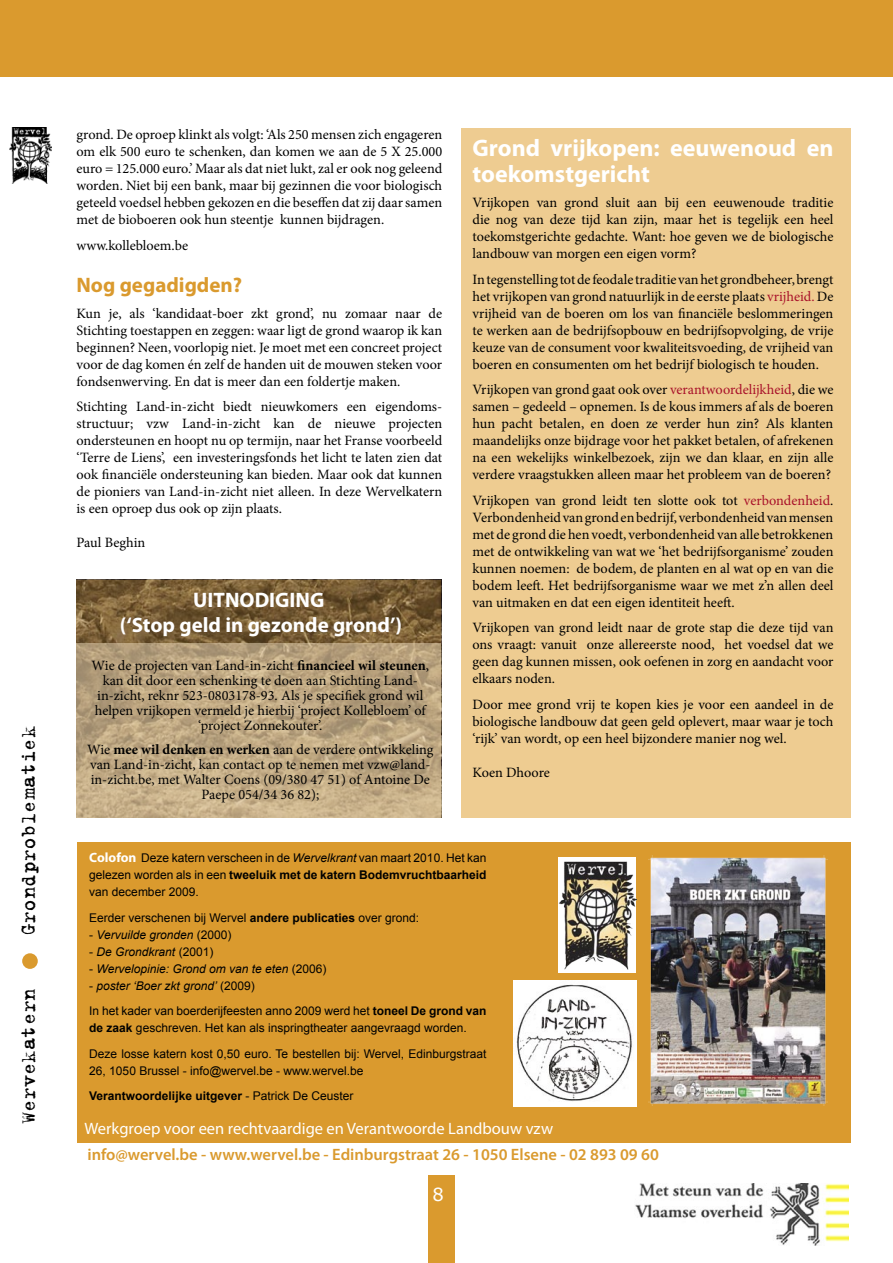
<style>
.page{position:relative;width:893px;height:1263px;background:#fff}
.page>*{position:absolute;margin:0;border:0;box-sizing:border-box;transform-origin:0 0}
.ondertitel{font:700 24px/25.5px "Myriad Pro";color:#fff}
.t1{font:22.5px "Wervelplain";color:#000}
.ondertitel-2{font:700 21px "Myriad Pro";color:#fff}
.ondertitel-3{font:700 21px "Myriad Pro";color:#da9a2e}
.t2{font:18px "Verdana";color:#fff}
.ondertitel-4{font:600 16.5px "Myriad Pro";color:#da9a2e}
.ondertitel-5{font:16.5px "Myriad Pro";color:#fff}
.ondertitel-6{font:14.25px/17px "Minion Pro";color:#000;text-align:justify}
.ondertitel-7{font:12px/17px "Arial";color:#000}
.ondertitel-8{font:italic 12px "Arial";color:#000}
.ondertitel-9{font:700 12px "Arial";color:#000}
.s1{font-weight:700}
.s2{color:#a9122a}
.s3{font-family:"Myriad Pro";font-weight:700;font-size:13.5px;color:#fff}
.s4{font-style:italic}
.s5{font-style:normal}
.s6{font-weight:400}
</style>
<div class="page">
<div style="left:428px;top:1176px;width:27px;height:87px;background:#da9a2e"></div>
<img style="left:9px;top:128px;width:43px;height:56px">
<div style="left:22px;top:953px;width:16px;height:16px;background:#da9a2e;border-radius:50%"></div>
<div style="left:0;top:0;width:893px;height:77px;background:#da9a2e"></div>
<div style="left:461px;top:128px;width:389px;height:689px;background:#eecc91"></div>
<div style="left:77px;top:842px;width:773px;height:301px;background:#da9a2e"></div>
<div style="left:558px;top:857px;width:78px;height:115px;background:#fff"></div>
<img style="left:558px;top:861px;width:78px;height:109px">
<img style="left:635px;top:1184px;width:214px;height:62px">
<img style="left:648px;top:855px;width:180px;height:250px">
<img style="left:513px;top:981px;width:123px;height:126px">
<svg style="left:77px;top:580px;width:364px;height:237px;background:#aa936e"></svg>
<h2 class="t1" style="left:13px;top:936px;width:212px;rotate:-90deg">Grondproblematiek</h2>
<h2 class="t1" style="left:13px;top:1124px;width:138px;rotate:-90deg">Wervekatern</h2>
<p class="ondertitel-6" style="left:77px;top:126px;width:367px">grond. De oproep klinkt als volgt: ‘Als 250 mensen zich engageren om elk 500 euro te schenken, dan komen we aan de 5 X 25.000 euro = 125.000 euro.’ Maar als dat niet lukt, zal er ook nog geleend worden. Niet bij een bank, maar bij gezinnen die voor biologisch geteeld voedsel hebben gekozen en die beseffen dat zij daar samen met de bioboeren ook hun steentje kunnen bijdragen.</p>
<p class="ondertitel-6" style="left:77px;top:237px;width:113px">www.kollebloem.be</p>
<p class="ondertitel-3" style="left:77px;top:271px;width:167px">Nog gegadigden?</p>
<p class="ondertitel-6" style="left:77px;top:305px;width:367px">Kun je, als ‘kandidaat-boer zkt grond’, nu zomaar naar de Stichting toestappen en zeggen: waar ligt de grond waarop ik kan beginnen? Neen, voorlopig niet. Je moet met een concreet project voor de dag komen én zelf de handen uit de mouwen steken voor fondsenwerving. En dat is meer dan een foldertje maken.</p>
<p class="ondertitel-6" style="left:77px;top:398px;width:367px">Stichting Land-in-zicht biedt nieuwkomers een eigendoms&shy;structuur; vzw Land-in-zicht kan de nieuwe projecten ondersteunen en hoopt nu op termijn, naar het Franse voorbeeld ‘Terre de Liens’, een investeringsfonds het licht te laten zien dat ook financiële ondersteuning kan bieden. Maar ook dat kunnen de pioniers van Land-in-zicht niet alleen. In deze Wervelkatern is een oproep dus ook op zijn plaats.</p>
<p class="ondertitel-6" style="left:77px;top:534px;width:70px">Paul Beghin</p>
<p class="ondertitel-2" style="left:193px;top:586px;width:133px">UITNODIGING</p>
<p class="ondertitel-2" style="left:120px;top:611px;width:284px">(‘Stop geld in gezonde grond’)</p>
<p class="ondertitel-6" style="left:92px;top:658px;width:339px;line-height:15px;text-align:center">Wie de projecten van Land-in-zicht <span class="s1">financieel wil steunen</span>, kan dit door een schenking te doen aan Stichting Land&shy;in-zicht, reknr 523-0803178-93. Als je specifiek grond wil helpen vrijkopen vermeld je hierbij ‘project Kollebloem’ of ‘project Zonnekouter’.</p>
<p class="ondertitel-6" style="left:87px;top:741px;width:348px;line-height:15px;text-align:center">Wie <span class="s1">mee wil denken en werken</span> aan de verdere ontwikkeling van Land-in-zicht, kan contact op te nemen met vzw@land&shy;in-zicht.be, met Walter Coens (09/380 47 51) of Antoine De Paepe 054/34 36 82);</p>
<p class="ondertitel" style="left:472px;top:134px;width:362px">Grond vrijkopen: eeuwenoud en toekomstgericht</p>
<p class="ondertitel-6" style="left:472px;top:194px;width:362px">Vrijkopen van grond sluit aan bij een eeuwenoude traditie die nog van deze tijd kan zijn, maar het is tegelijk een heel toekomstgerichte gedachte. Want: hoe geven we de biologische landbouw van morgen een eigen vorm?</p>
<p class="ondertitel-6" style="left:472px;top:271px;width:362px">In tegenstelling tot de feodale traditie van het grondbeheer, brengt het vrijkopen van grond natuurlijk in de eerste plaats <span class="s2">vrijheid.</span> De vrijheid van de boeren om los van financiële beslommeringen te werken aan de bedrijfsopbouw en bedrijfsopvolging, de vrije keuze van de consument voor kwaliteitsvoeding, de vrijheid van boeren en consumenten om het bedrijf biologisch te houden.</p>
<p class="ondertitel-6" style="left:472px;top:381px;width:362px">Vrijkopen van grond gaat ook over <span class="s2">verantwoordelijkheid</span>, die we samen – gedeeld – opnemen. Is de kous immers af als de boeren hun pacht betalen, en doen ze verder hun zin? Als klanten maandelijks onze bijdrage voor het pakket betalen, of afrekenen na een wekelijks winkelbezoek, zijn we dan klaar, en zijn alle verdere vraagstukken alleen maar het probleem van de boeren?</p>
<p class="ondertitel-6" style="left:472px;top:492px;width:362px">Vrijkopen van grond leidt ten slotte ook tot <span class="s2">verbondenheid</span>.<br>Verbondenheid van grond en bedrijf, verbondenheid van mensen met de grond die hen voedt, verbondenheid van alle betrokkenen met de ontwikkeling van wat we ‘het bedrijfsorganisme’ zouden kunnen noemen: de bodem, de planten en al wat op en van die bodem leeft. Het bedrijfsorganisme waar we met z’n allen deel van uitmaken en dat een eigen identiteit heeft.</p>
<p class="ondertitel-6" style="left:472px;top:619px;width:362px">Vrijkopen van grond leidt naar de grote stap die deze tijd van ons vraagt: vanuit onze allereerste nood, het voedsel dat we geen dag kunnen missen, ook oefenen in zorg en aandacht voor elkaars noden.</p>
<p class="ondertitel-6" style="left:472px;top:696px;width:362px">Door mee grond vrij te kopen kies je voor een aandeel in de biologische landbouw dat geen geld oplevert, maar waar je toch ‘rijk’ van wordt, op een heel bijzondere manier nog wel.</p>
<p class="ondertitel-6" style="left:472px;top:764px;width:79px">Koen Dhoore</p>
<p class="ondertitel-7" style="left:89px;top:849px;width:399px;text-align:justify"><span class="s3">Colofon</span> Deze katern verscheen in de <span class="s4">Wervelkrant</span> van maart 2010. Het kan gelezen worden als in een <span class="s1">tweeluik met de katern Bodemvruchtbaarheid </span>van december 2009.</p>
<p class="ondertitel-7" style="left:89px;top:909px;width:331px">Eerder verschenen bij Wervel <span class="s1">andere publicaties</span> over grond:</p>
<p class="ondertitel-8" style="left:89px;top:927px;width:144px"><span class="s5">-</span> Vervuilde gronden <span class="s5">(2000)</span></p>
<p class="ondertitel-8" style="left:89px;top:944px;width:126px"><span class="s5">-</span> De Grondkrant <span class="s5">(2001)</span></p>
<p class="ondertitel-8" style="left:89px;top:961px;width:239px"><span class="s5">-</span> Wervelopinie: Grond om van te eten <span class="s5">(2006)</span></p>
<p class="ondertitel-8" style="left:89px;top:978px;width:167px"><span class="s5">-</span> poster ‘Boer zkt grond’ <span class="s5">(2009)</span></p>
<p class="ondertitel-7" style="left:89px;top:1002px;width:399px">In het kader van boerderijfeesten anno 2009 werd het <span class="s1">toneel De grond van de zaak</span> geschreven. Het kan als inspringtheater aangevraagd worden.</p>
<p class="ondertitel-7" style="left:89px;top:1045px;width:399px">Deze losse katern kost 0,50 euro. Te bestellen bij: Wervel, Edinburgstraat<br>26, 1050 Brussel - info@wervel.be - www.wervel.be</p>
<p class="ondertitel-9" style="left:89px;top:1089px;width:266px">Verantwoordelijke uitgever <span class="s6">- Patrick De Ceuster</span></p>
<p class="ondertitel-5" style="left:84px;top:1118px;width:470px">Werkgroep voor een rechtvaardige en Verantwoorde Landbouw vzw</p>
<p class="ondertitel-4" style="left:87px;top:1143px;width:573px">info@wervel.be - www.wervel.be - Edinburgstraat 26 - 1050 Elsene - 02 893 09 60</p>
<p class="t2" style="left:432px;top:1183px;width:13px">8</p>
</div>
